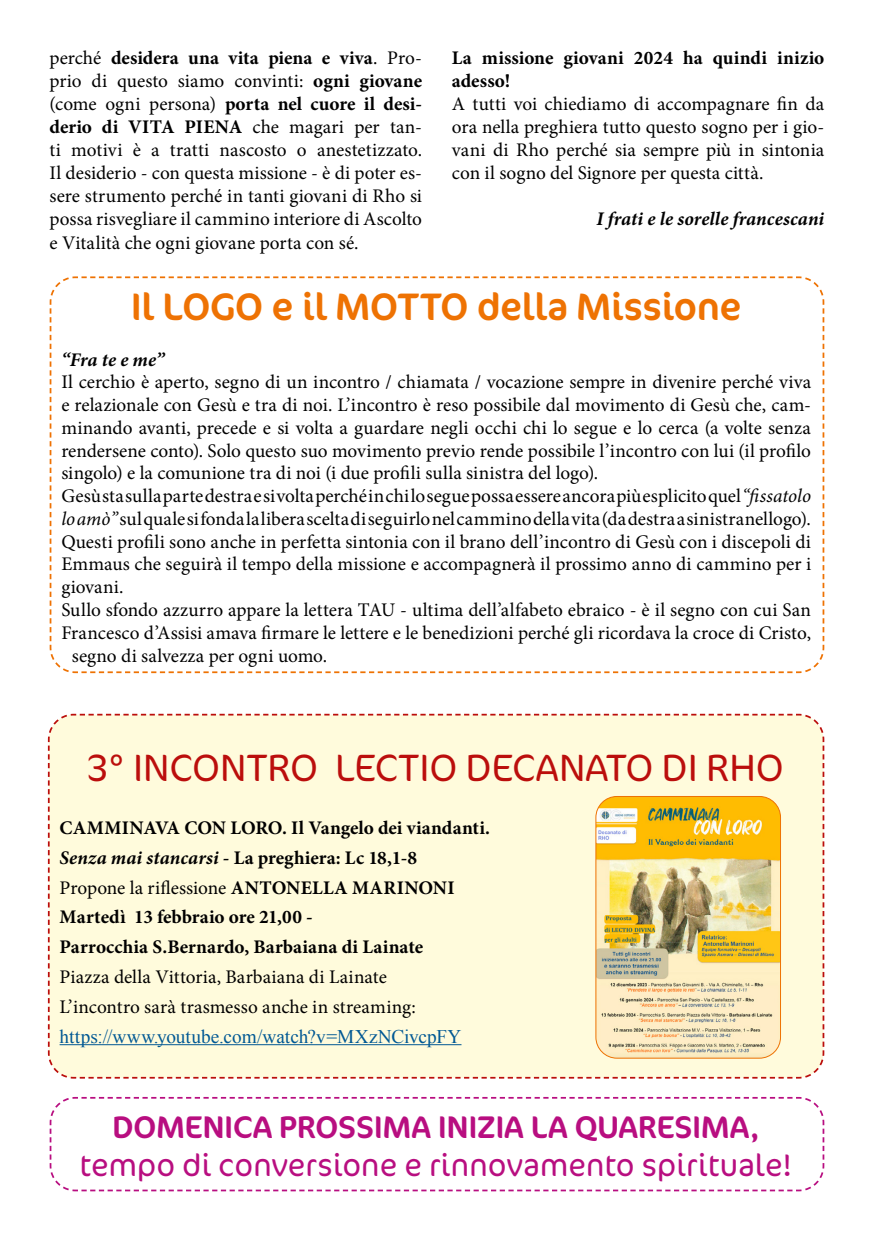
<style>
.page{position:relative;width:874px;height:1241px;background:#fff}
.page>*{position:absolute;margin:0;border:0;box-sizing:border-box;transform-origin:0 0}
.t1{font:300 38.5px "Cocon Pro";color:#bb0e0c}
.t2{font:38.5px "Cocon Pro";letter-spacing:-.005em;color:#ee7203}
.t3{font:300 31.5px "Cocon Pro";color:#b80e80}
.t4{font:31.5px "Cocon Pro";color:#b80e80}
.t5{font:19.25px/23.1px "Minion Pro";color:#000;text-align:justify}
.t6{font:700 19.25px/29.8px "Minion Pro";letter-spacing:.005em;color:#000}
.t7{font:19.25px "Times New Roman";color:#005894}
.t8{font:italic 700 19.25px "Minion Pro";letter-spacing:.005em;color:#000}
.s1{font-weight:700}
.s2{font-style:italic}
.s3{font-weight:400}
</style>
<div class="page">
<svg style="left:49px;top:276px;width:775px;height:398px"></svg>
<svg style="left:49px;top:1096px;width:775px;height:95px"></svg>
<div style="left:47px;top:713px;width:777px;height:366px;background:#fffbdc"></div>
<img style="left:595px;top:796px;width:185px;height:261px">
<div style="left:595px;top:796px;width:185px;height:262px;border:1px solid #ee7203;border-radius:21px"></div>
<p class="t5" style="left:50px;top:46px;width:374px">perché <span class="s1">desidera una vita piena e viva</span>. Pro&shy;prio di questo siamo convinti: <span class="s1">ogni giovane </span>(come ogni persona) <span class="s1">porta nel cuore il desi&shy;derio di VITA PIENA</span> che magari per tan&shy;ti motivi è a tratti nascosto o anestetizzato.<br>Il desiderio - con questa missione - è di poter es&shy;sere strumento perché in tanti giovani di Rho si possa risvegliare il cammino interiore di Ascolto e Vitalità che ogni giovane porta con sé.</p>
<p class="t6" style="left:451px;top:46px;width:374px;line-height:23.1px">La missione giovani 2024 ha quindi inizio adesso!</p>
<p class="t5" style="left:451px;top:92px;width:374px">A tutti voi chiediamo di accompagnare fin da ora nella preghiera tutto questo sogno per i gio&shy;vani di Rho perché sia sempre più in sintonia con il sogno del Signore per questa città.</p>
<p class="t8" style="left:596px;top:205px;width:229px">I frati e le sorelle francescani</p>
<h1 class="t2" style="left:131px;top:280px;width:611px">Il LOGO e il MOTTO della Missione</h1>
<p class="t8" style="left:61px;top:345px;width:105px">“Fra te e me”</p>
<p class="t5" style="left:61px;top:370px;width:751px">Il cerchio è aperto, segno di un incontro / chiamata / vocazione sempre in divenire perché viva</p>
<p class="t5" style="left:61px;top:393px;width:750px">e relazionale con Gesù e tra di noi. L’incontro è reso possibile dal movimento di Gesù che, cam-</p>
<p class="t5" style="left:61px;top:416px;width:750px">minando avanti, precede e si volta a guardare negli occhi chi lo segue e lo cerca (a volte senza</p>
<p class="t5" style="left:61px;top:439px;width:750px">rendersene conto). Solo questo suo movimento previo rende possibile l’incontro con lui (il profilo</p>
<p class="t5" style="left:61px;top:461px;width:538px">singolo) e la comunione tra di noi (i due profili sulla sinistra del logo).</p>
<p class="t5" style="left:61px;top:484px;width:751px">Gesù sta sulla parte destra e si volta perché in chi lo segue possa essere ancora più esplicito quel <span class="s2">“fissatolo</span></p>
<p class="t5" style="left:61px;top:507px;width:750px"><span class="s2">lo amò”</span> sul quale si fonda la libera scelta di seguirlo nel cammino della vita (da destra a sinistranellogo).</p>
<p class="t5" style="left:61px;top:530px;width:750px">Questi profili sono anche in perfetta sintonia con il brano dell’incontro di Gesù con i discepoli di</p>
<p class="t5" style="left:61px;top:552px;width:751px">Emmaus che seguirà il tempo della missione e accompagnerà il prossimo anno di cammino per i</p>
<p class="t5" style="left:61px;top:575px;width:64px">giovani.</p>
<p class="t5" style="left:61px;top:598px;width:751px">Sullo sfondo azzurro appare la lettera TAU - ultima dell’alfabeto ebraico - è il segno con cui San</p>
<p class="t5" style="left:61px;top:621px;width:750px">Francesco d’Assisi amava firmare le lettere e le benedizioni perché gli ricordava la croce di Cristo,</p>
<p class="t5" style="left:72px;top:643px;width:257px">segno di salvezza per ogni uomo.</p>
<h1 class="t1" style="left:87px;top:742px;width:698px">3° INCONTRO LECTIO DECANATO DI RHO</h1>
<p class="t6" style="left:60px;top:812px;width:432px">CAMMINAVA CON LORO. Il Vangelo dei viandanti.<br><span class="s2">Senza mai stancarsi -</span> La preghiera: Lc 18,1-8<br><span class="s3">Propone la riflessione</span> ANTONELLA MARINONI Martedì 13 febbraio ore 21,00 -<br>Parrocchia S.Bernardo, Barbaiana di Lainate</p>
<p class="t5" style="left:60px;top:961px;width:357px;line-height:29.8px">Piazza della Vittoria, Barbaiana di Lainate<br>L’incontro sarà trasmesso anche in streaming:</p>
<p class="t7" style="left:60px;top:1022px;width:403px">https://www.youtube.com/watch?v=MXzNCivcpFY</p>
<h2 class="t4" style="left:112px;top:1105px;width:648px">DOMENICA PROSSIMA INIZIA LA QUARESIMA,</h2>
<h2 class="t3" style="left:80px;top:1144px;width:713px">tempo di conversione e rinnovamento spirituale!</h2>
</div>
